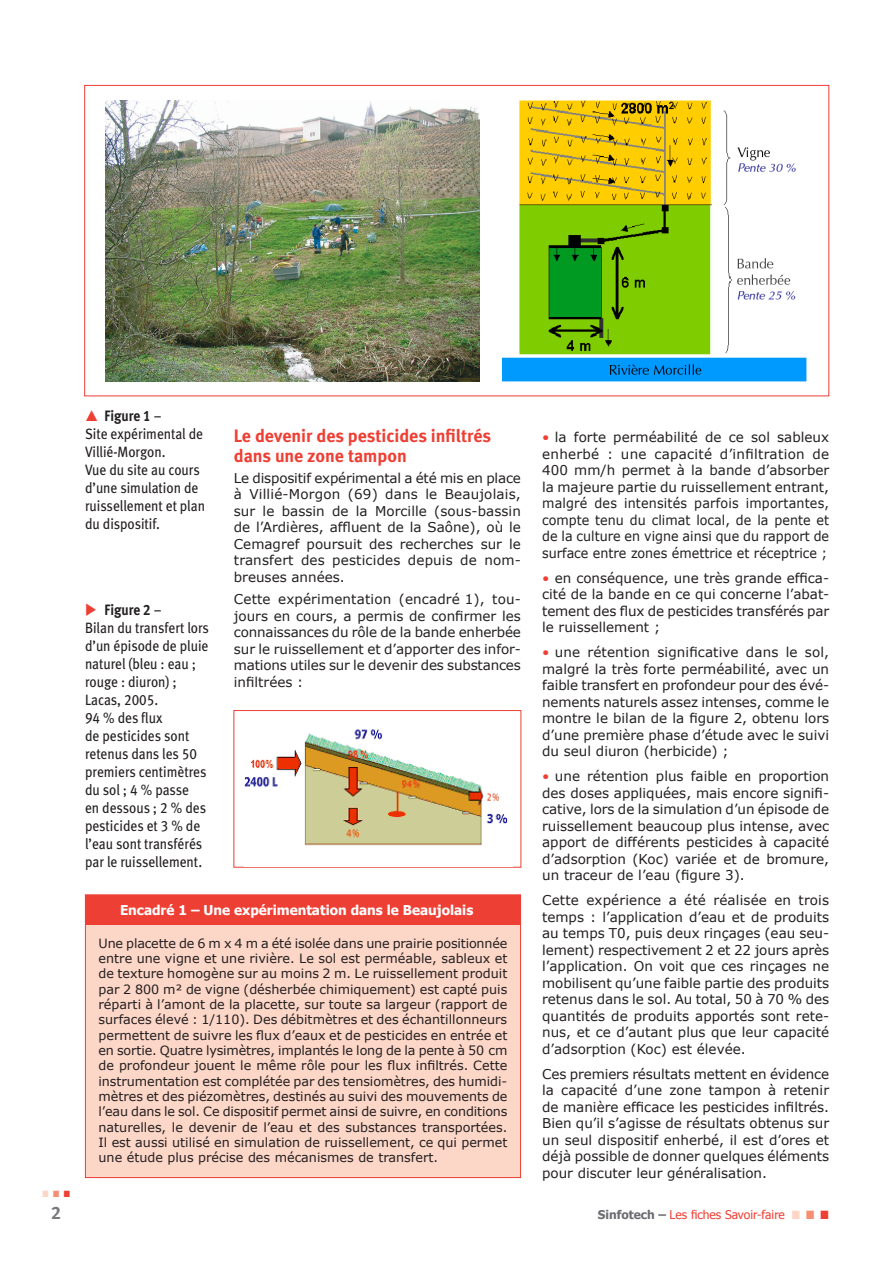
<style>
.page{position:relative;width:893px;height:1263px;background:#fff}
.page>*{position:absolute;margin:0;border:0;box-sizing:border-box;transform-origin:0 0}
.t1{font:18px/19.5px "Meta Bold LF";color:#ee3f34}
.t2{font:15px/18px "Meta Book LF";color:#231f20;scale:.9 1}
.t3{font:15px "Meta Bold LF";color:#231f20;scale:.9 1}
.t4{font:13.5px/16.5px "Verdana";color:#231f20;text-align:justify}
.t5{font:700 13.5px "Tahoma";color:#fff}
.t6{font:12.75px/15.3px "Verdana";color:#231f20;text-align:justify}
.t7{font:12px "Tahoma";color:#ee3f34}
.t8{font:9px "Zapf Dingbats";color:#fcd6c7;scale:.9 1}
.s1{color:#f58f74}
.s2{color:#ee3f34}
.s3{font-family:"Meta Book LF"}
.s4{font-weight:700;color:#6c6d70}
.s5{color:#fcd6c7}
</style>
<div class="page">
<div style="left:85px;top:895px;width:436px;height:282px;background:#fcd6c7"></div>
<div style="left:85px;top:895px;width:436px;height:30px;background:#ee3f34"></div>
<div style="left:233px;top:710px;width:288px;height:157px;border:1px solid #ee3f34"></div>
<img style="left:106px;top:101px;width:374px;height:281px">
<img style="left:502px;top:101px;width:305px;height:280px">
<img style="left:245px;top:729px;width:267px;height:137px">
<p class="t8" style="left:42px;top:1190px;width:32px">■ <span class="s1">■</span> <span class="s2">■</span></p>
<p class="t3" style="left:105px;top:406px;width:65px">Figure 1 <span class="s3">–</span></p>
<p class="t2" style="left:85px;top:424px;width:135px">Site expérimental de<br>Villié-Morgon.<br>Vue du site au cours d’une simulation de ruissellement et plan du dispositif.</p>
<p class="t3" style="left:85px;top:601px;width:87px"><span class="s2">◆</span> Figure 2 <span class="s3">–</span></p>
<p class="t2" style="left:85px;top:619px;width:139px">Bilan du transfert lors d’un épisode de pluie naturel (bleu : eau ; rouge : diuron) ;<br>Lacas, 2005.<br>94 % des flux<br>de pesticides sont retenus dans les 50 premiers centimètres du sol ; 4 % passe<br>en dessous ; 2 % des pesticides et 3 % de l’eau sont transférés par le ruissellement.</p>
<h1 class="t1" style="left:234px;top:426px;width:259px">Le devenir des pesticides infiltrés dans une zone tampon</h1>
<p class="t4" style="left:234px;top:469px;width:289px">Le dispositif expérimental a été mis en place à Villié-Morgon (69) dans le Beaujolais, sur le bassin de la Morcille (sous-bassin de l’Ardières, affluent de la Saône), où le Cemagref poursuit des recherches sur le transfert des pesticides depuis de nom&shy;breuses années.</p>
<p class="t4" style="left:234px;top:591px;width:289px">Cette expérimentation (encadré 1), tou&shy;jours en cours, a permis de confirmer les connaissances du rôle de la bande enherbée sur le ruissellement et d’apporter des infor&shy;mations utiles sur le devenir des substances infiltrées :</p>
<p class="t5" style="left:120px;top:900px;width:355px">Encadré 1 – Une expérimentation dans le Beaujolais</p>
<p class="t6" style="left:99px;top:935px;width:410px">Une placette de 6 m x 4 m a été isolée dans une prairie positionnée entre une vigne et une rivière. Le sol est perméable, sableux et de texture homogène sur au moins 2 m. Le ruissellement produit par 2 800 m² de vigne (désherbée chimiquement) est capté puis réparti à l’amont de la placette, sur toute sa largeur (rapport de surfaces élevé : 1/110). Des débitmètres et des échantillonneurs permettent de suivre les flux d’eaux et de pesticides en entrée et en sortie. Quatre lysimètres, implantés le long de la pente à 50 cm de profondeur jouent le même rôle pour les flux infiltrés. Cette instrumentation est complétée par des tensiomètres, des humidi&shy;mètres et des piézomètres, destinés au suivi des mouvements de l’eau dans le sol. Ce dispositif permet ainsi de suivre, en conditions naturelles, le devenir de l’eau et des substances transportées.<br>Il est aussi utilisé en simulation de ruissellement, ce qui permet une étude plus précise des mécanismes de transfert.</p>
<p class="t4" style="left:542px;top:428px;width:289px"><span class="s2">•</span> la forte perméabilité de ce sol sableux enherbé : une capacité d’infiltration de 400 mm/h permet à la bande d’absorber la majeure partie du ruissellement entrant, malgré des intensités parfois importantes, compte tenu du climat local, de la pente et de la culture en vigne ainsi que du rapport de surface entre zones émettrice et réceptrice ;</p>
<p class="t4" style="left:542px;top:569px;width:289px"><span class="s2">•</span> en conséquence, une très grande effica&shy;cité de la bande en ce qui concerne l’abat&shy;tement des flux de pesticides transférés par le ruissellement ;</p>
<p class="t4" style="left:542px;top:643px;width:289px"><span class="s2">•</span> une rétention significative dans le sol, malgré la très forte perméabilité, avec un faible transfert en profondeur pour des évé&shy;nements naturels assez intenses, comme le montre le bilan de la figure 2, obtenu lors d’une première phase d’étude avec le suivi du seul diuron (herbicide) ;</p>
<p class="t4" style="left:542px;top:767px;width:289px"><span class="s2">•</span> une rétention plus faible en proportion des doses appliquées, mais encore signifi&shy;cative, lors de la simulation d’un épisode de ruissellement beaucoup plus intense, avec apport de différents pesticides à capacité d’adsorption (Koc) variée et de bromure, un traceur de l’eau (figure 3).</p>
<p class="t4" style="left:542px;top:891px;width:289px">Cette expérience a été réalisée en trois temps : l’application d’eau et de produits au temps T0, puis deux rinçages (eau seu&shy;lement) respectivement 2 et 22 jours après l’application. On voit que ces rinçages ne mobilisent qu’une faible partie des produits retenus dans le sol. Au total, 50 à 70 % des quantités de produits apportés sont rete&shy;nus, et ce d’autant plus que leur capacité d’adsorption (Koc) est élevée.</p>
<p class="t4" style="left:542px;top:1065px;width:289px">Ces premiers résultats mettent en évidence la capacité d’une zone tampon à retenir de manière efficace les pesticides infiltrés.<br>Bien qu’il s’agisse de résultats obtenus sur un seul dispositif enherbé, il est d’ores et déjà possible de donner quelques éléments pour discuter leur généralisation.</p>
<p class="t7" style="left:598px;top:1206px;width:232px"><span class="s4">Sinfotech –</span> Les fiches Savoir-faire <span class="s5">■</span> <span class="s1">■</span> ■</p>
</div>
